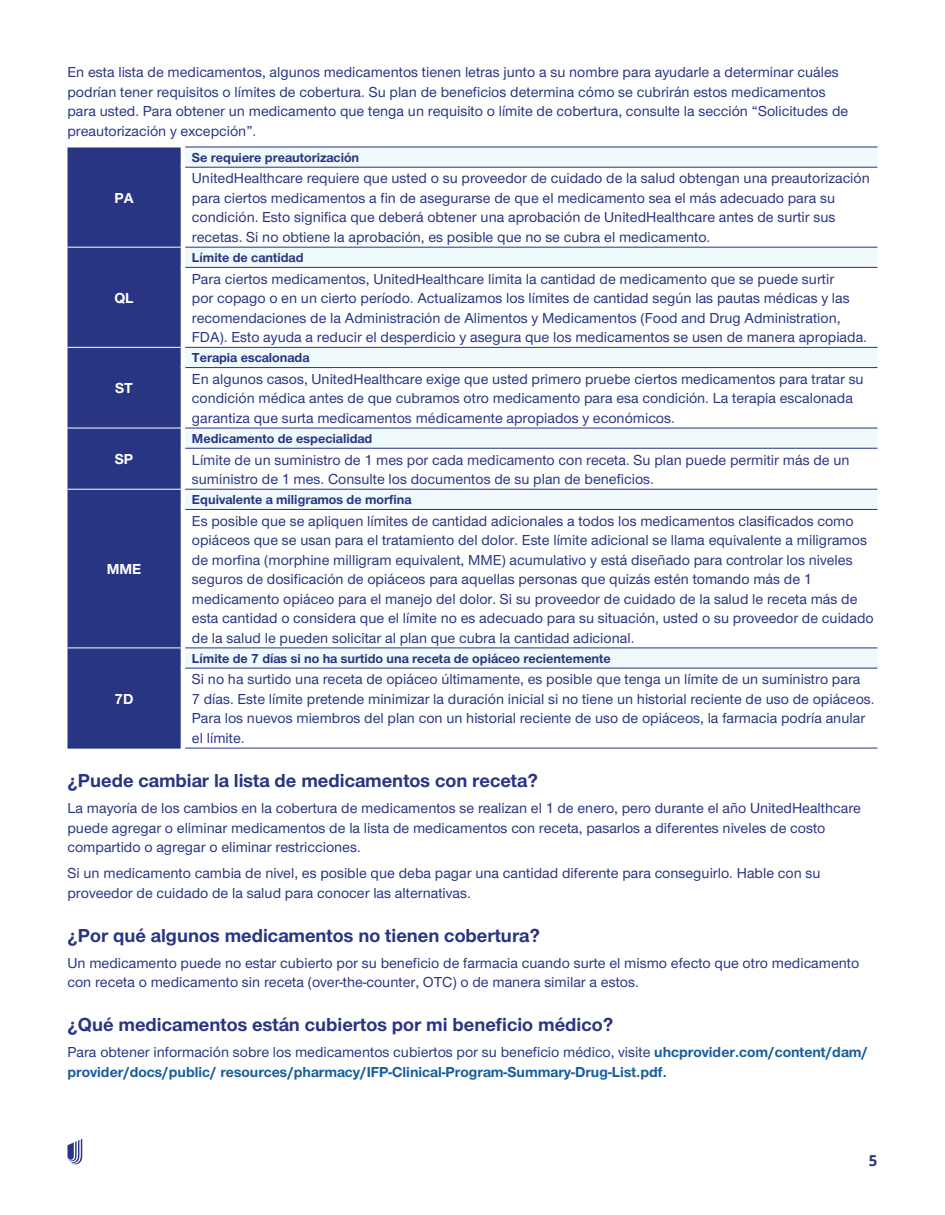
<style>
.page{position:relative;width:945px;height:1215px;background:#fff}
.page>*{position:absolute;margin:0;border:0;box-sizing:border-box;transform-origin:0 0}
.t1{font:700 19.5px "UHC Sans";color:#283582}
.t2{font:500 15px/19.5px "UHC Sans";color:#283582}
.t3{font:700 15px/19.5px "UHC Sans";color:#175d9e}
.t4{font:700 15px "UHC Sans";color:#fff}
.t5{font:700 15px "Open Sans";color:#283582}
.t6{font:700 13.5px "UHC Sans";color:#283582}
.s1{font-weight:500;color:#283582}
</style>
<div class="page">
<svg style="left:68px;top:1139px;width:14px;height:25px"></svg>
<div style="left:68px;top:148px;width:113px;height:600px;background:#283582"></div>
<svg style="left:185px;top:148px;width:693px;height:520px"></svg>
<hr style="left:68px;top:748px;width:113px;height:1px;background:#283582">
<hr style="left:185px;top:147px;width:693px;height:1px;background:#283582">
<hr style="left:185px;top:167px;width:693px;height:1px;background:#283582">
<hr style="left:185px;top:247px;width:693px;height:1px;background:#283582">
<hr style="left:185px;top:267px;width:693px;height:1px;background:#283582">
<hr style="left:185px;top:347px;width:693px;height:1px;background:#283582">
<hr style="left:185px;top:367px;width:693px;height:1px;background:#283582">
<hr style="left:185px;top:428px;width:693px;height:1px;background:#283582">
<hr style="left:185px;top:448px;width:693px;height:1px;background:#283582">
<hr style="left:185px;top:489px;width:693px;height:1px;background:#283582">
<hr style="left:185px;top:509px;width:693px;height:1px;background:#283582">
<hr style="left:185px;top:648px;width:693px;height:1px;background:#283582">
<hr style="left:185px;top:668px;width:693px;height:1px;background:#283582">
<hr style="left:68px;top:247px;width:113px;height:1px;background:#fff">
<hr style="left:68px;top:347px;width:113px;height:1px;background:#fff">
<hr style="left:68px;top:428px;width:113px;height:1px;background:#fff">
<hr style="left:68px;top:489px;width:113px;height:1px;background:#fff">
<hr style="left:68px;top:648px;width:113px;height:1px;background:#fff">
<hr style="left:185px;top:748px;width:693px;height:1px;background:#283582">
<p class="t2" style="left:68px;top:62px;width:782px">En esta lista de medicamentos, algunos medicamentos tienen letras junto a su nombre para ayudarle a determinar cuáles podrían tener requisitos o límites de cobertura. Su plan de beneficios determina cómo se cubrirán estos medicamentos para usted. Para obtener un medicamento que tenga un requisito o límite de cobertura, consulte la sección “Solicitudes de preautorización y excepción”.</p>
<p class="t4" style="left:114px;top:188px;width:21px">PA</p>
<p class="t4" style="left:114px;top:288px;width:21px">QL</p>
<p class="t4" style="left:115px;top:378px;width:19px">ST</p>
<p class="t4" style="left:115px;top:449px;width:20px">SP</p>
<p class="t4" style="left:107px;top:559px;width:36px">MME</p>
<p class="t6" style="left:192px;top:148px;width:169px">Se requiere preautorización</p>
<p class="t2" style="left:192px;top:168px;width:679px">UnitedHealthcare requiere que usted o su proveedor de cuidado de la salud obtengan una preautorización para ciertos medicamentos a fin de asegurarse de que el medicamento sea el más adecuado para su condición. Esto significa que deberá obtener una aprobación de UnitedHealthcare antes de surtir sus recetas. Si no obtiene la aprobación, es posible que no se cubra el medicamento.</p>
<p class="t6" style="left:192px;top:249px;width:113px">Límite de cantidad</p>
<p class="t2" style="left:192px;top:268px;width:674px">Para ciertos medicamentos, UnitedHealthcare limita la cantidad de medicamento que se puede surtir<br>por copago o en un cierto período. Actualizamos los límites de cantidad según las pautas médicas y las recomendaciones de la Administración de Alimentos y Medicamentos (Food and Drug Administration, FDA). Esto ayuda a reducir el desperdicio y asegura que los medicamentos se usen de manera apropiada.</p>
<p class="t6" style="left:192px;top:349px;width:119px">Terapia escalonada</p>
<p class="t2" style="left:192px;top:368px;width:673px">En algunos casos, UnitedHealthcare exige que usted primero pruebe ciertos medicamentos para tratar su condición médica antes de que cubramos otro medicamento para esa condición. La terapia escalonada garantiza que surta medicamentos médicamente apropiados y económicos.</p>
<p class="t6" style="left:192px;top:429px;width:182px">Medicamento de especialidad</p>
<p class="t2" style="left:192px;top:449px;width:659px">Límite de un suministro de 1 mes por cada medicamento con receta. Su plan puede permitir más de un suministro de 1 mes. Consulte los documentos de su plan de beneficios.</p>
<p class="t6" style="left:192px;top:491px;width:221px">Equivalente a miligramos de morfina</p>
<p class="t2" style="left:192px;top:510px;width:683px">Es posible que se apliquen límites de cantidad adicionales a todos los medicamentos clasificados como opiáceos que se usan para el tratamiento del dolor. Este límite adicional se llama equivalente a miligramos de morfina (morphine milligram equivalent, MME) acumulativo y está diseñado para controlar los niveles seguros de dosificación de opiáceos para aquellas personas que quizás estén tomando más de 1 medicamento opiáceo para el manejo del dolor. Si su proveedor de cuidado de la salud le receta más de esta cantidad o considera que el límite no es adecuado para su situación, usted o su proveedor de cuidado de la salud le pueden solicitar al plan que cubra la cantidad adicional.</p>
<p class="t6" style="left:192px;top:649px;width:420px">Límite de 7 días si no ha surtido una receta de opiáceo recientemente</p>
<p class="t2" style="left:192px;top:669px;width:682px">Si no ha surtido una receta de opiáceo últimamente, es posible que tenga un límite de un suministro para<br>7 días. Este límite pretende minimizar la duración inicial si no tiene un historial reciente de uso de opiáceos.<br>Para los nuevos miembros del plan con un historial reciente de uso de opiáceos, la farmacia podría anular el límite.</p>
<h1 class="t1" style="left:68px;top:767px;width:472px">¿Puede cambiar la lista de medicamentos con receta?</h1>
<p class="t2" style="left:68px;top:798px;width:795px">La mayoría de los cambios en la cobertura de medicamentos se realizan el 1 de enero, pero durante el año UnitedHealthcare puede agregar o eliminar medicamentos de la lista de medicamentos con receta, pasarlos a diferentes niveles de costo compartido o agregar o eliminar restricciones.</p>
<p class="t2" style="left:68px;top:863px;width:755px">Si un medicamento cambia de nivel, es posible que deba pagar una cantidad diferente para conseguirlo. Hable con su proveedor de cuidado de la salud para conocer las alternativas.</p>
<h1 class="t1" style="left:68px;top:922px;width:474px">¿Por qué algunos medicamentos no tienen cobertura?</h1>
<p class="t2" style="left:68px;top:952px;width:793px">Un medicamento puede no estar cubierto por su beneficio de farmacia cuando surte el mismo efecto que otro medicamento con receta o medicamento sin receta (over-the-counter, OTC) o de manera similar a estos.</p>
<h1 class="t1" style="left:68px;top:1011px;width:547px">¿Qué medicamentos están cubiertos por mi beneficio médico?</h1>
<p class="t3" style="left:68px;top:1042px;width:802px"><span class="s1">Para obtener información sobre los medicamentos cubiertos por su beneficio médico, visite</span> uhcprovider.com/content/dam/ provider/docs/public/ resources/pharmacy/IFP-Clinical-Program-Summary-Drug-List.pdf.</p>
<p class="t4" style="left:115px;top:688px;width:20px">7D</p>
<p class="t5" style="left:869px;top:1150px;width:10px">5</p>
</div>
